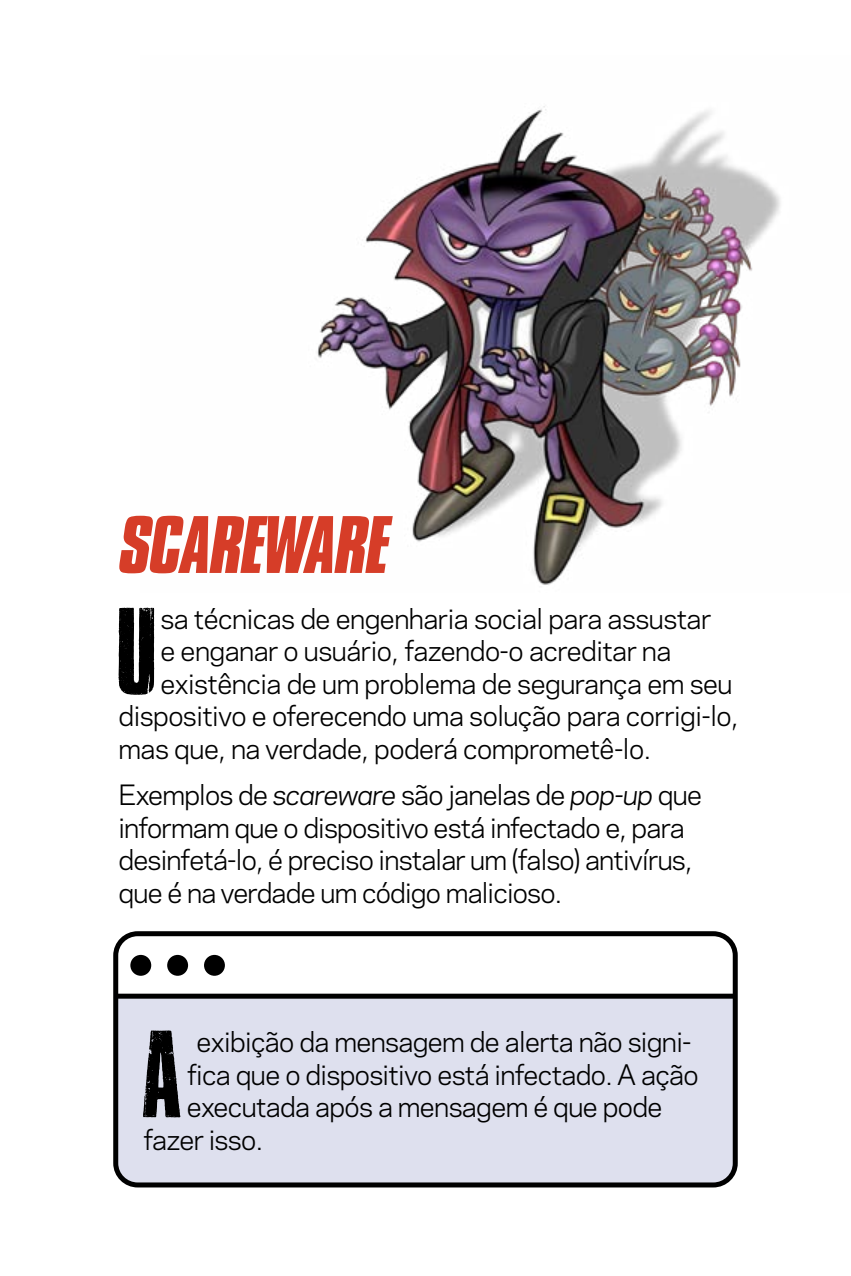
<style>
.page{position:relative;width:851px;height:1276px;background:#fff}
.page>*{position:absolute;margin:0;border:0;box-sizing:border-box;transform-origin:0 0}
.t1{font:103.25px "Cross Town";color:#000}
.t2{font:italic 700 70px "Compacta BT";letter-spacing:-.02em;color:#d63d28}
.t3{font:26.25px/32.5px "Galaxie Polaris";letter-spacing:-.025em;color:#000}
.s1{font-style:italic}
.s2{color:#dee0ee}
</style>
<div class="page">
<img style="left:317px;top:106px;width:464px;height:479px">
<div style="left:119px;top:998px;width:616px;height:187px;background:#dee0ee"></div>
<div style="left:113px;top:931px;width:624px;height:256px;border:5px solid #000;border-radius:22px"></div>
<div style="left:117px;top:993px;width:618px;height:5px;background:#000"></div>
<div style="left:130px;top:955px;width:21px;height:20px;background:#000;border-radius:50%"></div>
<div style="left:167px;top:955px;width:21px;height:20px;background:#000;border-radius:50%"></div>
<div style="left:204px;top:955px;width:21px;height:20px;background:#000;border-radius:50%"></div>
<h2 class="t2" style="left:120px;top:502px;width:272px">SCAREWARE</h2>
<h1 class="t1" style="left:119px;top:606px;width:41px">U</h1>
<p class="t3" style="left:160px;top:601px;width:552px">sa técnicas de engenharia social para assustar</p>
<p class="t3" style="left:160px;top:633px;width:512px">e enganar o usuário, fazendo-o acreditar na</p>
<p class="t3" style="left:160px;top:666px;width:573px">existência de um problema de segurança em seu</p>
<p class="t3" style="left:118px;top:698px;width:621px">dispositivo e oferecendo uma solução para corrigi-lo,</p>
<p class="t3" style="left:118px;top:731px;width:534px">mas que, na verdade, poderá comprometê-lo.</p>
<p class="t3" style="left:118px;top:777px;width:585px">Exemplos de <span class="s1">scareware</span> são janelas de <span class="s1">pop-up</span> que informam que o dispositivo está infectado e, para desinfetá-lo, é preciso instalar um (falso) antivírus, que é na verdade um código malicioso.</p>
<h1 class="t1" style="left:143px;top:1029px;width:43px">A</h1>
<p class="t3" style="left:187px;top:1024px;width:506px"><span class="s2">t</span>exibição da mensagem de alerta não signi-</p>
<p class="t3" style="left:187px;top:1056px;width:513px">fica que o dispositivo está infectado. A ação</p>
<p class="t3" style="left:187px;top:1089px;width:477px">executada após a mensagem é que pode</p>
<p class="t3" style="left:143px;top:1121px;width:121px">fazer isso.</p>
</div>
